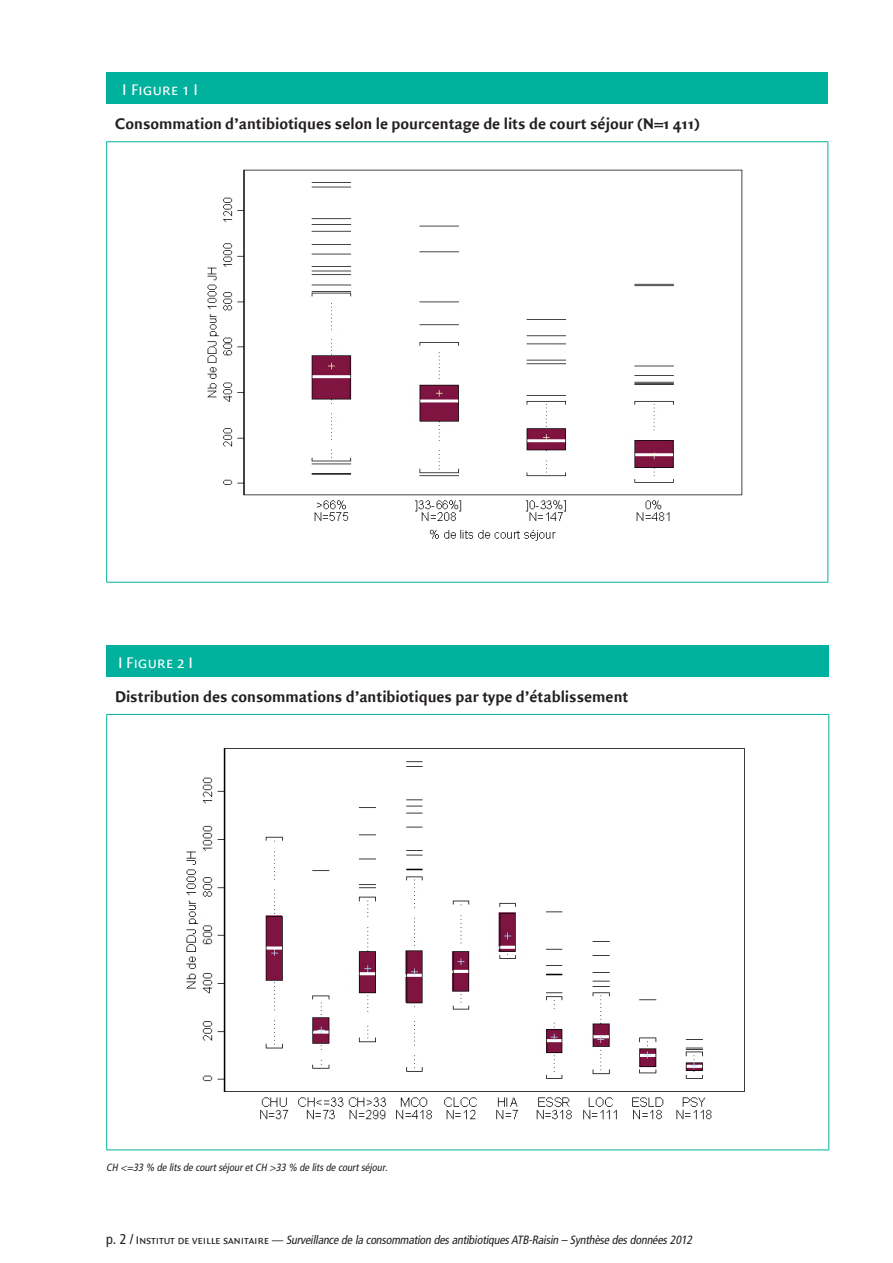
<style>
.page{position:relative;width:893px;height:1263px;background:#fff}
.page>*{position:absolute;margin:0;border:0;box-sizing:border-box;transform-origin:0 0}
.Tab_Sous-titre{font:700 16.5px "Quadraat Sans";color:#231f20}
.Tab_titre{font:16.5px "Quadraat Sans Caps";color:#fff}
.Pied_de_page{font:italic condensed 12px "Frutiger";color:#231f20}
.tab_tx_note{font:italic condensed 10.5px "Frutiger";color:#231f20}
.s1{font-style:normal;font-size:14.25px}
.s2{font-family:"Quadraat Sans Caps";font-style:normal;font-stretch:normal}
</style>
<div class="page">
<div style="left:107px;top:72px;width:721px;height:32px;background:#00b19d"></div>
<hr style="left:106px;top:141px;width:722px;height:1px;background:#00b19d">
<hr style="left:106px;top:142px;width:1px;height:440px;background:#00b19d">
<hr style="left:827px;top:142px;width:1px;height:440px;background:#00b19d">
<hr style="left:106px;top:582px;width:722px;height:1px;background:#00b19d">
<div style="left:107px;top:645px;width:722px;height:31px;background:#00b19d"></div>
<hr style="left:106px;top:714px;width:723px;height:1px;background:#00b19d">
<hr style="left:106px;top:715px;width:1px;height:434px;background:#00b19d">
<hr style="left:828px;top:715px;width:1px;height:434px;background:#00b19d">
<hr style="left:106px;top:1149px;width:723px;height:1px;background:#00b19d">
<img style="left:186px;top:748px;width:559px;height:372px">
<img style="left:207px;top:169px;width:536px;height:372px">
<p class="Tab_titre" style="left:122px;top:81px;width:77px">I Figure 1 I</p>
<p class="Tab_Sous-titre" style="left:115px;top:114px;width:586px">Consommation d’antibiotiques selon le pourcentage de lits de court séjour (N=1 411)</p>
<p class="Tab_titre" style="left:118px;top:653px;width:76px">I Figure 2 I</p>
<p class="Tab_Sous-titre" style="left:115px;top:687px;width:515px">Distribution des consommations d’antibiotiques par type d’établissement</p>
<p class="tab_tx_note" style="left:106px;top:1161px;width:285px">CH &lt;=33 % de litsde courtséjouretCH &gt;33 % de litsde courtséjour.</p>
<p class="Pied_de_page" style="left:106px;top:1233px;width:590px"><span class="s1">p . 2 /</span> <span class="s2">I n s t i t u t d e v e i l l e s a n i ta i r e —</span> Surveillance de la consommation desantibiotiquesATB-Raisin – Synthèse desdonnées2012</p>
</div>
